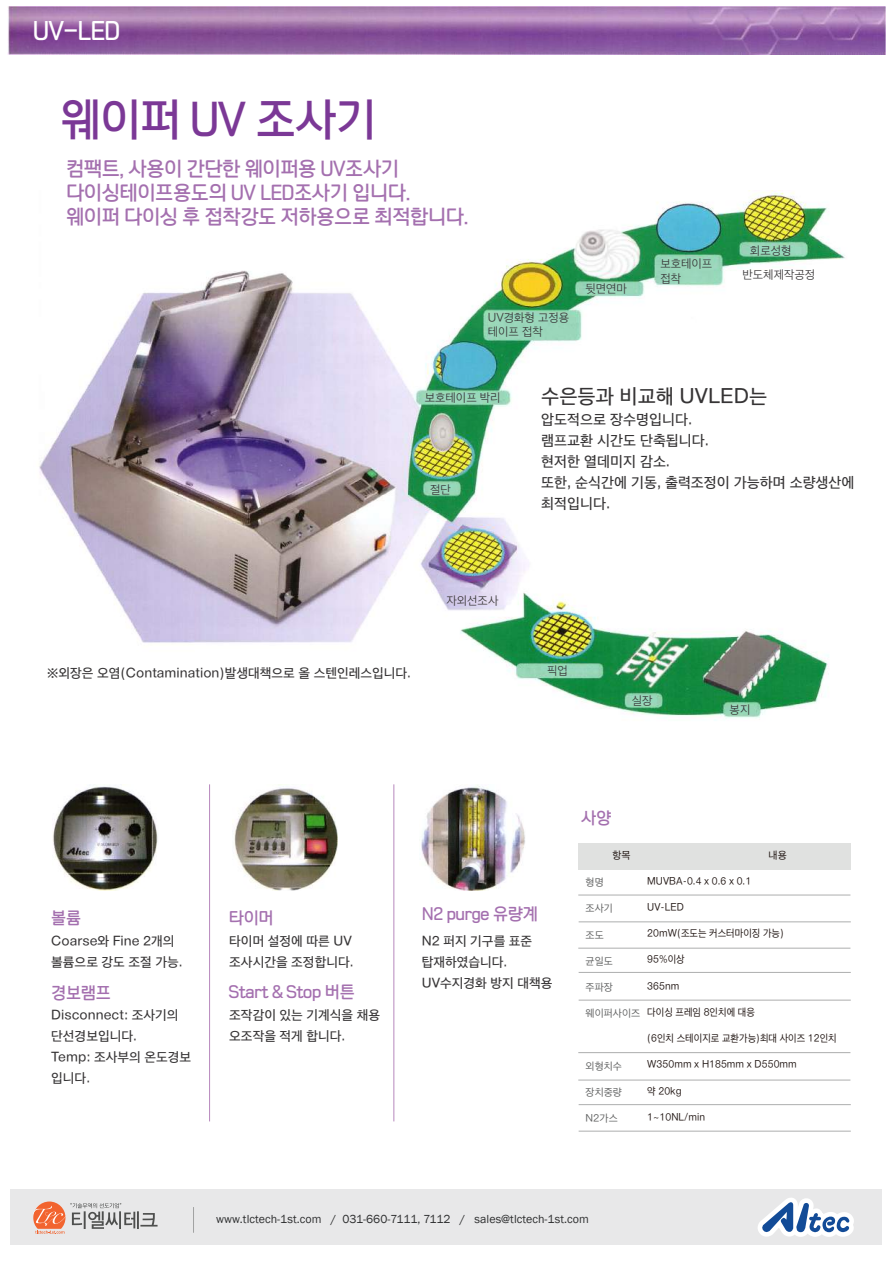
<style>
.page{position:relative;width:893px;height:1263px;background:#fff}
.page>*{position:absolute;margin:0;border:0;box-sizing:border-box;transform-origin:0 0}
.t1{font:44.4px "Typo Factory B";letter-spacing:-.05em;color:#7b3896}
.t2{font:24.6px "Typo Factory B";color:#fff}
.t3{font:500 21px "Apple SD Gothic Neo";color:#363435}
.t4{font:19.8px/23.9px "Typo Factory B";letter-spacing:-.05em;color:#a470af}
.t5{font:16.5px "Typo Factory B";letter-spacing:-.05em;color:#a470af}
.t6{font:500 15px/21px "Apple SD Gothic Neo";color:#363435}
.t7{font:500 13.5px/21px "Apple SD Gothic Neo";color:#363435}
.t8{font:12px "Franklin Gothic";letter-spacing:.005em;color:#2d2e2f}
.t9{font:300 12px/14.4px "Apple SD Gothic Neo";color:#363435}
.t10{font:10.5px "Apple SD Gothic Neo";letter-spacing:.005em;color:#201512;scale:.93 1}
.t11{font:10.5px "Apple SD Gothic Neo";letter-spacing:.005em;color:#626363}
.t12{font:10.5px "Apple SD Gothic Neo";letter-spacing:.005em;color:#201512}
</style>
<div class="page">
<img style="left:39px;top:191px;width:806px;height:529px">
<div style="left:11px;top:1189px;width:871px;height:56px;background:#e8e8e9"></div>
<svg style="left:33px;top:1201px;width:125px;height:33px"></svg>
<svg style="left:193px;top:1207px;width:1px;height:26px"></svg>
<svg style="left:754px;top:1105px;width:100px;height:132px"></svg>
<img style="left:234px;top:784px;width:104px;height:106px">
<img style="left:53px;top:786px;width:105px;height:104px">
<img style="left:421px;top:785px;width:104px;height:105px">
<hr style="left:209px;top:784px;width:1px;height:337px;background:#b788bd">
<hr style="left:393px;top:784px;width:1px;height:337px;background:#b788bd">
<div style="left:578px;top:843px;width:272px;height:26px;background:#e0e1e0"></div>
<hr style="left:578px;top:895px;width:272px;height:1px;background:#adaeae">
<hr style="left:579px;top:921px;width:272px;height:1px;background:#adaeae">
<hr style="left:578px;top:948px;width:272px;height:1px;background:#adaeae">
<hr style="left:578px;top:1080px;width:272px;height:1px;background:#adaeae">
<hr style="left:578px;top:1052px;width:272px;height:1px;background:#adaeae">
<hr style="left:579px;top:972px;width:272px;height:1px;background:#adaeae">
<hr style="left:579px;top:1000px;width:272px;height:1px;background:#adaeae">
<hr style="left:579px;top:1104px;width:272px;height:1px;background:#adaeae">
<hr style="left:579px;top:1131px;width:272px;height:1px;background:#adaeae">
<img style="left:8px;top:6px;width:877px;height:49px">
<h2 class="t2" style="left:33px;top:17px;width:89px">UV-LED</h2>
<h1 class="t1" style="left:60px;top:96px;width:319px">웨이퍼 UV 조사기</h1>
<h3 class="t4" style="left:66px;top:158px;width:404px">컴팩트, 사용이 간단한 웨이퍼용 UV조사기 다이싱테이프용도의 UV LED조사기 입니다. 웨이퍼 다이싱 후 접착강도 저하용으로 최적합니다.</h3>
<p class="t9" style="left:488px;top:309px;width:83px">UV경화형 고정용 테이프 접착</p>
<p class="t9" style="left:585px;top:281px;width:43px">뒷면연마</p>
<p class="t9" style="left:660px;top:256px;width:53px">보호테이프 접착</p>
<p class="t9" style="left:742px;top:238px;width:74px;line-height:23.9px;text-indent:7px">회로성형 반도체제작공정</p>
<p class="t9" style="left:425px;top:390px;width:77px">보호테이프 박리</p>
<p class="t9" style="left:430px;top:481px;width:22px">절단</p>
<p class="t7" style="left:47px;top:662px;width:366px">※외장은 오염(Contamination)발생대책으로 올 스텐인레스입니다.</p>
<p class="t9" style="left:446px;top:593px;width:53px">자외선조사</p>
<h3 class="t3" style="left:541px;top:380px;width:228px">수은등과 비교해 UVLED는</h3>
<p class="t6" style="left:541px;top:408px;width:315px">압도적으로 장수명입니다.<br>램프교환 시간도 단축됩니다.<br>현저한 열데미지 감소.<br>또한, 순식간에 기동, 출력조정이 가능하며 소량생산에 최적입니다.</p>
<p class="t9" style="left:547px;top:663px;width:22px">픽업</p>
<p class="t9" style="left:632px;top:692px;width:22px">실장</p>
<p class="t9" style="left:730px;top:701px;width:22px">봉지</p>
<p class="t5" style="left:581px;top:809px;width:32px">사양</p>
<p class="t12" style="left:612px;top:846px;width:20px">항목</p>
<p class="t12" style="left:769px;top:846px;width:20px">내용</p>
<p class="t5" style="left:51px;top:909px;width:32px">볼륨</p>
<p class="t5" style="left:229px;top:909px;width:47px">타이머</p>
<p class="t5" style="left:422px;top:905px;width:118px">N2 purge 유량계</p>
<p class="t7" style="left:51px;top:930px;width:133px">Coarse와 Fine 2개의 볼륨으로 강도 조절 가능.</p>
<p class="t7" style="left:229px;top:930px;width:126px">타이머 설정에 따른 UV 조사시간을 조정합니다.</p>
<p class="t7" style="left:422px;top:930px;width:132px">N2 퍼지 기구를 표준 탑재하였습니다.<br>UV수지경화 방지 대책용</p>
<p class="t5" style="left:229px;top:983px;width:128px">Start &amp; Stop 버튼</p>
<p class="t7" style="left:229px;top:1004px;width:152px">조작감이 있는 기계식을 채용 오조작을 적게 합니다.</p>
<p class="t5" style="left:51px;top:984px;width:62px">경보램프</p>
<p class="t7" style="left:51px;top:1004px;width:141px">Disconnect: 조사기의 단선경보입니다.<br>Temp: 조사부의 온도경보 입니다.</p>
<p class="t10" style="left:647px;top:873px;width:113px">MUVBA-0.4 x 0.6 x 0.1</p>
<p class="t10" style="left:647px;top:899px;width:41px">UV-LED</p>
<p class="t10" style="left:647px;top:925px;width:148px">20mW(조도는 커스터마이징 가능)</p>
<p class="t10" style="left:647px;top:951px;width:42px">95%이상</p>
<p class="t10" style="left:647px;top:977px;width:36px">365nm</p>
<p class="t10" style="left:647px;top:1004px;width:117px">다이싱 프레임 8인치에 대응</p>
<p class="t10" style="left:647px;top:1030px;width:205px">(6인치 스테이지로 교환가능)최대 사이즈 12인치</p>
<p class="t10" style="left:647px;top:1056px;width:162px">W350mm x H185mm x D550mm</p>
<p class="t10" style="left:647px;top:1082px;width:38px">약 20kg</p>
<p class="t10" style="left:647px;top:1109px;width:64px">1~10NL/min</p>
<p class="t11" style="left:585px;top:874px;width:20px">형명</p>
<p class="t11" style="left:585px;top:900px;width:29px">조사기</p>
<p class="t11" style="left:585px;top:926px;width:20px">조도</p>
<p class="t11" style="left:585px;top:953px;width:29px">균일도</p>
<p class="t11" style="left:585px;top:979px;width:29px">주파장</p>
<p class="t11" style="left:585px;top:1005px;width:56px">웨이퍼사이즈</p>
<p class="t11" style="left:585px;top:1058px;width:38px">외형치수</p>
<p class="t11" style="left:585px;top:1084px;width:38px">장치중량</p>
<p class="t11" style="left:585px;top:1110px;width:34px">N2가스</p>
<p class="t8" style="left:216px;top:1212px;width:374px">www.tlctech-1st.com / 031-660-7111, 7112 / sales@tlctech-1st.com</p>
</div>
